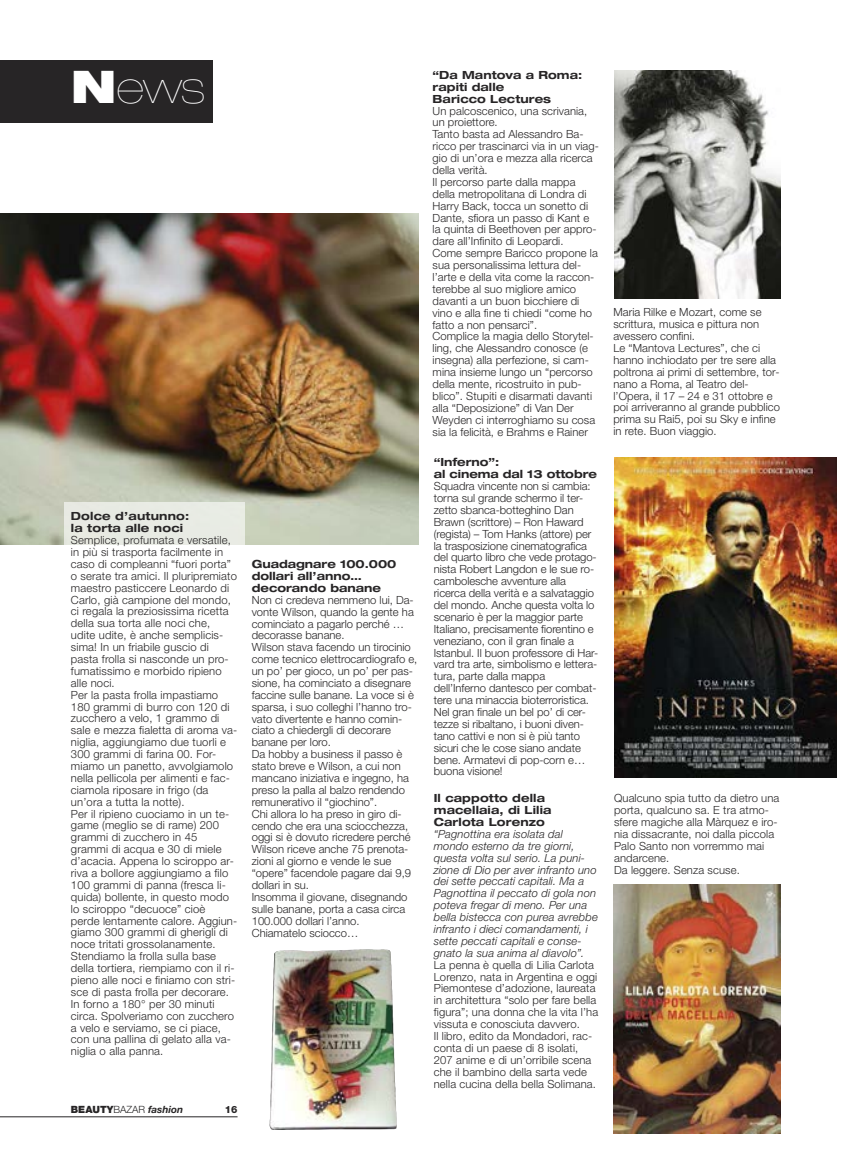
<style>
.page{position:relative;width:851px;height:1170px;background:#fff}
.page>*{position:absolute;margin:0;border:0;box-sizing:border-box;transform-origin:0 0}
.t1{font:200 expanded 45px "Helvetica Neue LT Std";color:#fff}
.t2{font:300 11.25px/11.9px "Helvetica Neue LT Std";letter-spacing:.005em;color:#272526}
.t3{font:italic 300 11.25px/11.9px "Helvetica Neue LT Std";letter-spacing:.01em;color:#272526}
.t4{font:700 expanded 11.25px/11.9px "Helvetica Neue LT Std";letter-spacing:.005em;color:#272526}
.t5{font:italic 700 10px "Helvetica Neue LT Std";color:#272526}
.t6{font:800 10px "Helvetica Neue LT Std";color:#272526}
.s1{font-weight:900}
.s2{font-weight:900;font-style:normal}
.s3{font-weight:300;font-style:normal}
</style>
<div class="page">
<hr style="left:0;top:1116px;width:237px;height:1px;background:#272526">
<div style="left:0;top:60px;width:213px;height:62px;background:#272526"></div>
<img style="left:0;top:213px;width:418px;height:331px">
<img style="left:613px;top:884px;width:167px;height:249px">
<div style="left:64px;top:503px;width:180px;height:580px;background:#fff"></div>
<img style="left:269px;top:949px;width:128px;height:180px">
<img style="left:614px;top:458px;width:222px;height:319px">
<img style="left:614px;top:71px;width:166px;height:227px">
<h1 class="t1" style="left:71px;top:71px;width:135px"><span class="s1">N</span>ews</h1>
<p class="t4" style="left:71px;top:511px;width:120px">Dolce d’autunno: la torta alle noci</p>
<p class="t2" style="left:71px;top:535px;width:168px">Semplice, profumata e versatile, in più si trasporta facilmente in caso di compleanni “fuori porta” o serate tra amici. Il pluripremiato maestro pasticcere Leonardo di<br>Carlo, già campione del mondo, ci regala la preziosissima ricetta della sua torta alle noci che, udite udite, è anche semplicis&shy;sima! In un friabile guscio di pasta frolla si nasconde un pro&shy;fumatissimo e morbido ripieno alle noci.<br>Per la pasta frolla impastiamo<br>180 grammi di burro con 120 di zucchero a velo, 1 grammo di sale e mezza fialetta di aroma va&shy;niglia, aggiungiamo due tuorli e<br>300 grammi di farina 00. For&shy;miamo un panetto, avvolgiamolo nella pellicola per alimenti e fac&shy;ciamola riposare in frigo (da un’ora a tutta la notte).<br>Per il ripieno cuociamo in un te&shy;game (meglio se di rame) 200 grammi di zucchero in 45 grammi di acqua e 30 di miele d’acacia. Appena lo sciroppo ar&shy;riva a bollore aggiungiamo a filo<br>100 grammi di panna (fresca li&shy;quida) bollente, in questo modo lo sciroppo “decuoce” cioè<br>perde lentamente calore. Aggiun&shy;giamo 300 grammi di gherigli di noce tritati grossolanamente.<br>Stendiamo la frolla sulla base della tortiera, riempiamo con il ri&shy;pieno alle noci e finiamo con stri&shy;sce di pasta frolla per decorare.<br>In forno a 180° per 30 minuti circa. Spolveriamo con zucchero a velo e serviamo, se ci piace, con una pallina di gelato alla va&shy;niglia o alla panna.</p>
<p class="t4" style="left:252px;top:559px;width:146px">Guadagnare 100.000 dollari all’anno… decorando banane</p>
<p class="t2" style="left:252px;top:594px;width:167px">Non ci credeva nemmeno lui, Da&shy;vonte Wilson, quando la gente ha cominciato a pagarlo perché … decorasse banane.<br>Wilson stava facendo un tirocinio come tecnico elettrocardiografo e, un po’ per gioco, un po’ per pas&shy;sione, ha cominciato a disegnare faccine sulle banane. La voce si è sparsa, i suo colleghi l’hanno tro&shy;vato divertente e hanno comin&shy;ciato a chiedergli di decorare banane per loro.<br>Da hobby a business il passo è stato breve e Wilson, a cui non mancano iniziativa e ingegno, ha preso la palla al balzo rendendo remunerativo il “giochino”.<br>Chi allora lo ha preso in giro di&shy;cendo che era una sciocchezza, oggi si è dovuto ricredere perché<br>Wilson riceve anche 75 prenota&shy;zioni al giorno e vende le sue “opere” facendole pagare dai 9,9 dollari in su.<br>Insomma il giovane, disegnando sulle banane, porta a casa circa<br>100.000 dollari l’anno.<br>Chiamatelo sciocco…</p>
<p class="t5" style="left:71px;top:1106px;width:114px"><span class="s2">BEAUTY</span><span class="s3">BAZAR</span> fashion</p>
<p class="t6" style="left:225px;top:1106px;width:14px">16</p>
<p class="t4" style="left:432px;top:70px;width:151px">“Da Mantova a Roma: rapiti dalle<br>Baricco Lectures</p>
<p class="t2" style="left:432px;top:106px;width:168px">Un palcoscenico, una scrivania, un proiettore.<br>Tanto basta ad Alessandro Ba&shy;ricco per trascinarci via in un viag&shy;gio di un’ora e mezza alla ricerca della verità.<br>Il percorso parte dalla mappa della metropolitana di Londra di<br>Harry Back, tocca un sonetto di<br>Dante, sfiora un passo di Kant e la quinta di Beethoven per appro&shy;dare all’Infinito di Leopardi.<br>Come sempre Baricco propone la sua personalissima lettura del&shy;l’arte e della vita come la raccon&shy;terebbe al suo migliore amico davanti a un buon bicchiere di vino e alla fine ti chiedi “come ho fatto a non pensarci”.<br>Complice la magia dello Storytel&shy;ling, che Alessandro conosce (e insegna) alla perfezione, si cam&shy;mina insieme lungo un “percorso della mente, ricostruito in pub&shy;blico”. Stupiti e disarmati davanti alla “Deposizione” di Van Der<br>Weyden ci interroghiamo su cosa sia la felicità, e Brahms e Rainer</p>
<p class="t4" style="left:434px;top:457px;width:165px">“Inferno”:<br>al cinema dal 13 ottobre</p>
<p class="t2" style="left:434px;top:481px;width:166px">Squadra vincente non si cambia: torna sul grande schermo il ter&shy;zetto sbanca-botteghino Dan<br>Brawn (scrittore) – Ron Haward (regista) – Tom Hanks (attore) per la trasposizione cinematografica del quarto libro che vede protago&shy;nista Robert Langdon e le sue ro&shy;cambolesche avventure alla ricerca della verità e a salvataggio del mondo. Anche questa volta lo scenario è per la maggior parte<br>Italiano, precisamente fiorentino e veneziano, con il gran finale a<br>Istanbul. Il buon professore di Har&shy;vard tra arte, simbolismo e lettera&shy;tura, parte dalla mappa dell’Inferno dantesco per combat&shy;tere una minaccia bioterroristica.<br>Nel gran finale un bel po’ di cer&shy;tezze si ribaltano, i buoni diven&shy;tano cattivi e non si è più tanto sicuri che le cose siano andate bene. Armatevi di pop-corn e… buona visione!</p>
<p class="t4" style="left:434px;top:793px;width:119px">Il cappotto della macellaia, di Lilia<br>Carlota Lorenzo</p>
<p class="t3" style="left:434px;top:828px;width:165px">“Pagnottina era isolata dal mondo esterno da tre giorni, questa volta sul serio. La puni&shy;zione di Dio per aver infranto uno dei sette peccati capitali. Ma a<br>Pagnottina il peccato di gola non poteva fregar di meno. Per una bella bistecca con purea avrebbe infranto i dieci comandamenti, i sette peccati capitali e conse&shy;gnato la sua anima al diavolo”.</p>
<p class="t2" style="left:434px;top:959px;width:166px">La penna è quella di Lilia Carlota Lorenzo, nata in Argentina e oggi Piemontese d’adozione, laureata in architettura “solo per fare bella figura”; una donna che la vita l’ha vissuta e conosciuta davvero.<br>Il libro, edito da Mondadori, rac&shy;conta di un paese di 8 isolati, 207 anime e di un’orribile scena che il bambino della sarta vede nella cucina della bella Solimana.</p>
<p class="t2" style="left:613px;top:307px;width:168px">Maria Rilke e Mozart, come se scrittura, musica e pittura non avessero confini.<br>Le “Mantova Lectures”, che ci hanno inchiodato per tre sere alla poltrona ai primi di settembre, tor&shy;nano a Roma, al Teatro del&shy;l’Opera, il 17 – 24 e 31 ottobre e poi arriveranno al grande pubblico prima su Rai5, poi su Sky e infine in rete. Buon viaggio.</p>
<p class="t2" style="left:614px;top:793px;width:167px">Qualcuno spia tutto da dietro una porta, qualcuno sa. E tra atmo&shy;sfere magiche alla Màrquez e iro&shy;nia dissacrante, noi dalla piccola<br>Palo Santo non vorremmo mai andarcene.<br>Da leggere. Senza scuse.</p>
</div>
